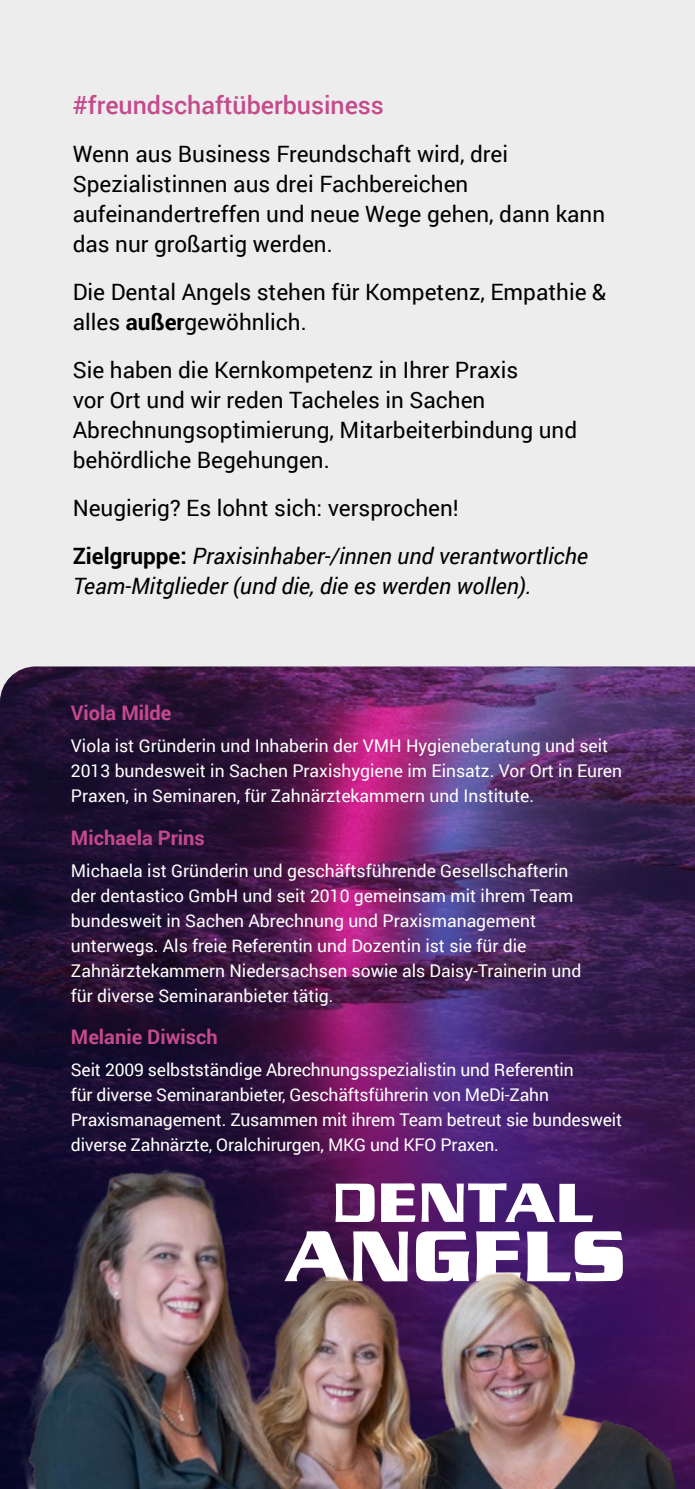
<style>
.page{position:relative;width:695px;height:1489px;background:#fff}
.page>*{position:absolute;margin:0;border:0;box-sizing:border-box;transform-origin:0 0}
.t1{font:500 25px "Roboto";color:#c44a8c}
.t2{font:22.5px/30px "Roboto";color:#000}
.t3{font:italic 22.5px/48px "Roboto";color:#000}
.t4{font:700 20px "Roboto";color:#c44a8c}
.t5{font:17.5px/25px "Roboto";color:#fff}
.s1{font-weight:700}
.s2{font-style:normal}
.s3{font-weight:700;font-style:normal}
</style>
<div class="page">
<div style="left:0;top:0;width:694px;height:753px;background:#ededed"></div>
<img style="left:0;top:666px;width:694px;height:822px">
<img style="left:16px;top:1163px;width:660px;height:325px">
<h1 class="t1" style="left:73px;top:87px;width:313px">#freundschaftüberbusiness</h1>
<p class="t2" style="left:73px;top:138px;width:534px">Wenn aus Business Freundschaft wird, drei Spezialistinnen aus drei Fachbereichen aufeinandertreffen und neue Wege gehen, dann kann das nur großartig werden.</p>
<p class="t2" style="left:73px;top:276px;width:535px">Die Dental Angels stehen für Kompetenz, Empathie &amp; alles <span class="s1">außer</span>gewöhnlich.</p>
<p class="t2" style="left:73px;top:354px;width:506px">Sie haben die Kernkompetenz in Ihrer Praxis<br>vor Ort und wir reden Tacheles in Sachen Abrechnungsoptimierung, Mitarbeiterbindung und behördliche Begehungen.</p>
<p class="t3" style="left:73px;top:483px;width:516px"><span class="s2">Neugierig? Es lohnt sich: versprochen!<br></span><span class="s3">Zielgruppe:</span> Praxisinhaber-/innen und verantwortliche</p>
<p class="t3" style="left:73px;top:561px;width:460px">Team-Mitglieder (und die, die es werden wollen).</p>
<p class="t4" style="left:71px;top:698px;width:102px">Viola Milde</p>
<p class="t5" style="left:71px;top:732px;width:552px">Viola ist Gründerin und Inhaberin der VMH Hygieneberatung und seit<br>2013 bundesweit in Sachen Praxishygiene im Einsatz. Vor Ort in Euren<br>Praxen, in Seminaren, für Zahnärztekammern und Institute.</p>
<p class="t4" style="left:71px;top:823px;width:135px">Michaela Prins</p>
<p class="t5" style="left:71px;top:857px;width:512px">Michaela ist Gründerin und geschäftsführende Gesellschafterin der dentastico GmbH und seit 2010 gemeinsam mit ihrem Team bundesweit in Sachen Abrechnung und Praxismanagement unterwegs. Als freie Referentin und Dozentin ist sie für die Zahnärztekammern Niedersachsen sowie als Daisy-Trainerin und für diverse Seminaranbieter tätig.</p>
<p class="t4" style="left:71px;top:1023px;width:148px">Melanie Diwisch</p>
<p class="t5" style="left:71px;top:1056px;width:552px">Seit 2009 selbstständige Abrechnungsspezialistin und Referentin<br>für diverse Seminaranbieter, Geschäftsführerin von MeDi-Zahn Praxismanagement. Zusammen mit ihrem Team betreut sie bundesweit diverse Zahnärzte, Oralchirurgen, MKG und KFO Praxen.</p>
</div>
